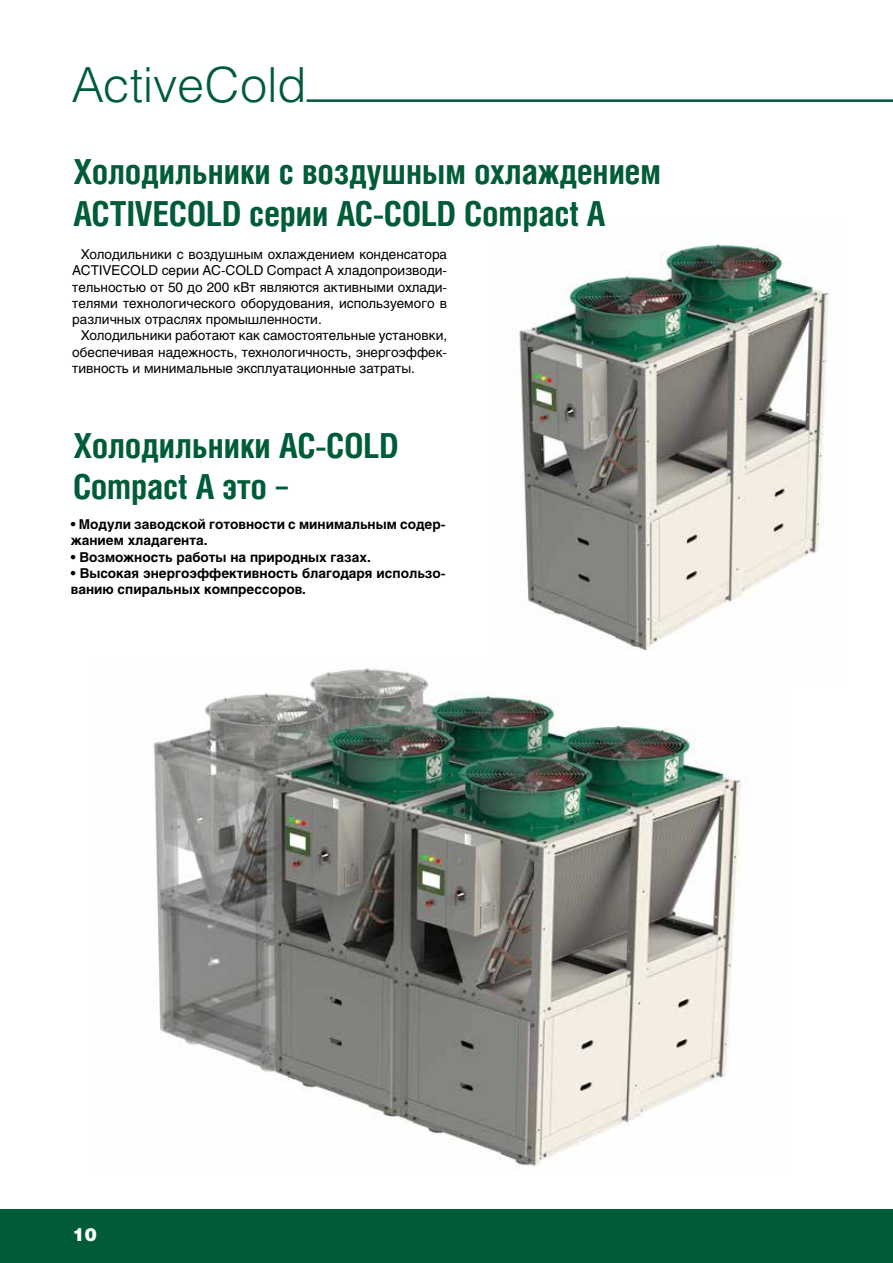
<style>
.page{position:relative;width:893px;height:1263px;background:#fff}
.page>*{position:absolute;margin:0;border:0;box-sizing:border-box;transform-origin:0 0}
.t1{font:300 48.45px "Helios";color:#005c38}
.t2{font:700 34.5px/41.4px "Helios Cond";color:#005c38}
.t3{font:900 18px "Helios";color:#fff}
.t4{font:13.5px/16.2px "Helios";color:#000;text-align:justify}
.t5{font:700 13.5px/16.2px "Helios";color:#000}
</style>
<div class="page">
<div style="left:0;top:1209px;width:893px;height:54px;background:#005c38"></div>
<hr style="left:307px;top:99px;width:586px;height:3px;background:#005c38">
<img style="left:519px;top:243px;width:310px;height:408px">
<img style="left:153px;top:668px;width:589px;height:501px">
<h1 class="t1" style="left:72px;top:56px;width:235px">ActiveCold</h1>
<h2 class="t2" style="left:73px;top:151px;width:589px">Холодильники с воздушным охлаждением<br>ACTIVECOLD серии AC-COLD Compact A</h2>
<p class="t4" style="left:72px;top:246px;width:376px;text-indent:9px">Холодильники с воздушным охлаждением конденсатора ACTIVECOLD серии AC-COLD Compact A хладопроизводи&shy;тельностью от 50 до 200 кВт являются активными охлади&shy;телями технологического оборудования, используемого в различных отраслях промышленности.</p>
<p class="t4" style="left:72px;top:327px;width:376px;text-indent:9px">Холодильники работают как самостоятельные установки, обеспечивая надежность, технологичность, энергоэффек&shy;тивность и минимальные эксплуатационные затраты.</p>
<h2 class="t2" style="left:73px;top:424px;width:327px">Холодильники AC-COLD<br>Compact A это –</h2>
<p class="t5" style="left:71px;top:516px;width:376px">• Модули заводской готовности с минимальным содер&shy;жанием хладагента.</p>
<p class="t5" style="left:71px;top:549px;width:301px">• Возможность работы на природных газах.</p>
<p class="t5" style="left:71px;top:565px;width:376px">• Высокая энергоэффективность благодаря использо&shy;ванию спиральных компрессоров.</p>
<h3 class="t3" style="left:73px;top:1223px;width:26px">10</h3>
</div>
